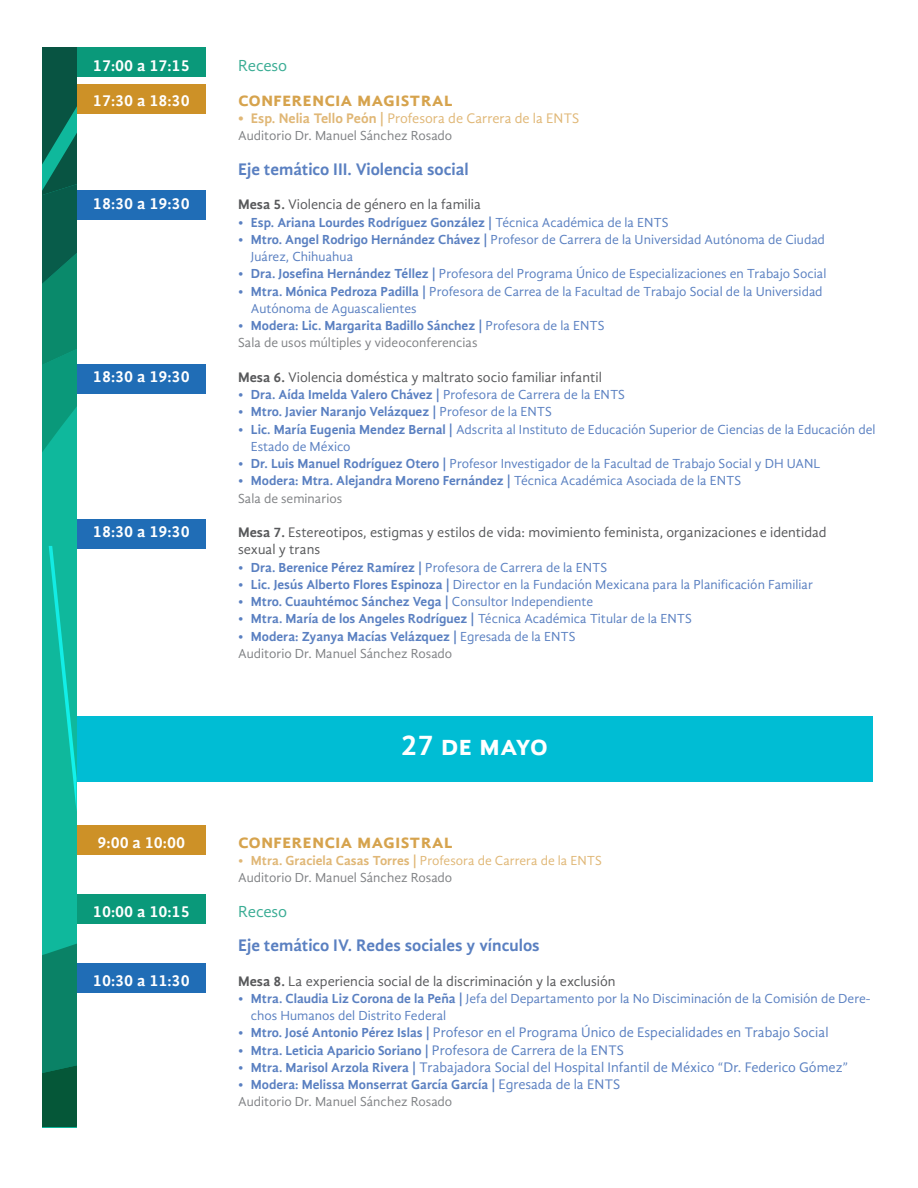
<style>
.page{position:relative;width:918px;height:1188px;background:#fff}
.page>*{position:absolute;margin:0;border:0;box-sizing:border-box;transform-origin:0 0}
.t1{font:700 29.7px "Gandhi Sans";color:#fff}
.t2{font:700 20.25px "Gandhi Sans";color:#d6a34d}
.t3{font:700 17.25px "Gandhi Sans";color:#5a80c1}
.t4{font:700 16.5px "Gandhi Sans";color:#fff}
.t5{font:16.5px "Gandhi Sans";color:#3bad95}
.t6{font:14.25px "Gandhi Sans";color:#57585a}
.t7{font:14.25px "Gandhi Sans";color:#5a80c1}
.t8{font:14.25px "Gandhi Sans";color:#e0b776}
.t9{font:13.5px/17.2px "Gandhi Sans";color:#5a80c1}
.t10{font:700 13.5px "Gandhi Sans";color:#5a80c1}
.t11{font:13.5px "Gandhi Sans";color:#808285}
.t12{font:13.5px "Gandhi Sans";color:#e0b776}
.s1{font-weight:700}
.s2{font-weight:400}
.s3{font-size:13.5px}
.s4{font-weight:700;font-size:13.5px}
.s5{font-weight:400;font-size:14.25px}
</style>
<div class="page">
<div style="left:77px;top:85px;width:129px;height:29px;background:#cd9127"></div>
<div style="left:77px;top:826px;width:129px;height:29px;background:#cd9127"></div>
<div style="left:77px;top:894px;width:129px;height:29px;background:#0a997a"></div>
<div style="left:77px;top:963px;width:129px;height:29px;background:#206db6"></div>
<div style="left:77px;top:191px;width:129px;height:29px;background:#206db6"></div>
<div style="left:77px;top:364px;width:129px;height:29px;background:#206db6"></div>
<div style="left:77px;top:519px;width:129px;height:30px;background:#206db6"></div>
<div style="left:77px;top:48px;width:129px;height:29px;background:#0a997a"></div>
<div style="left:77px;top:716px;width:796px;height:65px;background:#00bdd4"></div>
<div style="left:43px;top:48px;width:34px;height:1080px;background:#0fb89c"></div>
<svg style="left:43px;top:944px;width:33px;height:183px;background:#087659"></svg>
<svg style="left:43px;top:48px;width:33px;height:499px"></svg>
<img style="left:49px;top:546px;width:28px;height:265px">
<p class="t4" style="left:93px;top:56px;width:98px">17:00 a 17:15</p>
<p class="t4" style="left:93px;top:91px;width:98px">17:30 a 18:30</p>
<p class="t4" style="left:93px;top:194px;width:98px">18:30 a 19:30</p>
<p class="t4" style="left:93px;top:367px;width:98px">18:30 a 19:30</p>
<p class="t4" style="left:93px;top:522px;width:98px">18:30 a 19:30</p>
<p class="t4" style="left:98px;top:832px;width:89px">9:00 a 10:00</p>
<p class="t4" style="left:93px;top:901px;width:98px">10:00 a 10:15</p>
<p class="t4" style="left:93px;top:970px;width:98px">10:30 a 11:30</p>
<p class="t5" style="left:238px;top:56px;width:51px">Receso</p>
<p class="t2" style="left:238px;top:87px;width:55px">CONFERENCIA</p>
<p class="t2" style="left:357px;top:87px;width:49px">MAGISTRAL</p>
<p class="t8" style="left:238px;top:110px;width:343px"><span class="s1">• Esp. Nelia Tello Peón |</span> Profesora de Carrera de la ENTS</p>
<p class="t11" style="left:238px;top:128px;width:216px">Auditorio Dr. Manuel Sánchez Rosado</p>
<p class="t3" style="left:238px;top:159px;width:232px">Eje temático III. Violencia social</p>
<p class="t6" style="left:238px;top:196px;width:244px"><span class="s1">Mesa 5.</span> Violencia de género en la familia</p>
<p class="t10" style="left:238px;top:214px;width:432px"><span class="s2">•</span> Esp. Ariana Lourdes Rodríguez González | <span class="s2">Técnica Académica de la ENTS</span></p>
<p class="t9" style="left:238px;top:231px;width:588px">• <span class="s1">Mtro. Angel Rodrigo Hernández Chávez |</span> Profesor de Carrera de la Universidad Autónoma de Ciudad</p>
<p class="t9" style="left:251px;top:248px;width:104px">Juárez, Chihuahua</p>
<p class="t9" style="left:238px;top:265px;width:590px">• <span class="s1">Dra. Josefina Hernández Téllez |</span> Profesora del Programa Único de Especializaciones en Trabajo Social</p>
<p class="t9" style="left:238px;top:282px;width:586px">• <span class="s1">Mtra. Mónica Pedroza Padilla |</span> Profesora de Carrea de la Facultad de Trabajo Social de la Universidad</p>
<p class="t9" style="left:251px;top:300px;width:167px">Autónoma de Aguascalientes</p>
<p class="t10" style="left:238px;top:318px;width:368px"><span class="s2">•</span> Modera: Lic. Margarita Badillo Sánchez | <span class="s2">Profesora de la ENTS</span></p>
<p class="t11" style="left:238px;top:335px;width:241px">Sala de usos múltiples y videoconferencias</p>
<p class="t6" style="left:238px;top:369px;width:365px"><span class="s1">Mesa 6.</span> Violencia doméstica y maltrato socio familiar infantil</p>
<p class="t9" style="left:238px;top:386px;width:388px">• <span class="s1">Dra. Aída Imelda Valero Chávez |</span> Profesora de Carrera de la ENTS</p>
<p class="t10" style="left:238px;top:404px;width:315px"><span class="s2">•</span> Mtro. Javier Naranjo Velázquez | <span class="s2">Profesor de la ENTS</span></p>
<p class="t9" style="left:251px;top:420px;width:626px;text-indent:-13px">• <span class="s1">Lic. María Eugenia Mendez Bernal |</span> Adscrita al Instituto de Educación Superior de Ciencias de la Educación del<br>Estado de México</p>
<p class="t9" style="left:238px;top:455px;width:584px">• <span class="s1">Dr. Luis Manuel Rodríguez Otero |</span> Profesor Investigador de la Facultad de Trabajo Social y DH UANL</p>
<p class="t10" style="left:238px;top:473px;width:505px"><span class="s2">•</span> Modera: Mtra. Alejandra Moreno Fernández | <span class="s2">Técnica Académica Asociada de la ENTS</span></p>
<p class="t11" style="left:238px;top:490px;width:106px">Sala de seminarios</p>
<p class="t6" style="left:238px;top:524px;width:590px"><span class="s1">Mesa 7.</span> Estereotipos, estigmas y estilos de vida: movimiento feminista, organizaciones e identidad</p>
<p class="t6" style="left:238px;top:541px;width:84px">sexual y trans</p>
<p class="t9" style="left:238px;top:558px;width:371px">• <span class="s1">Dra. Berenice Pérez Ramírez |</span> Profesora de Carrera de la ENTS</p>
<p class="t9" style="left:238px;top:576px;width:576px">• <span class="s1">Lic. Jesús Alberto Flores Espinoza |</span> Director en la Fundación Mexicana para la Planificación Familiar</p>
<p class="t10" style="left:238px;top:594px;width:357px"><span class="s2">•</span> Mtro. Cuauhtémoc Sánchez Vega | <span class="s2">Consultor Independiente</span></p>
<p class="t9" style="left:238px;top:610px;width:455px">• <span class="s1">Mtra. María de los Angeles Rodríguez |</span> Técnica Académica Titular de la ENTS</p>
<p class="t10" style="left:238px;top:628px;width:339px"><span class="s2">•</span> Modera: Zyanya Macías Velázquez | <span class="s2">Egresada de la ENTS</span></p>
<p class="t11" style="left:238px;top:646px;width:216px">Auditorio Dr. Manuel Sánchez Rosado</p>
<p class="t1" style="left:401px;top:728px;width:149px">27 de mayo</p>
<p class="t2" style="left:238px;top:829px;width:55px">CONFERENCIA</p>
<p class="t2" style="left:357px;top:829px;width:49px">MAGISTRAL</p>
<p class="t12" style="left:238px;top:853px;width:365px">• <span class="s1">Mtra. Graciela Casas Torres |</span> Profesora de Carrera de la ENTS</p>
<p class="t11" style="left:238px;top:870px;width:216px">Auditorio Dr. Manuel Sánchez Rosado</p>
<p class="t5" style="left:238px;top:902px;width:51px">Receso</p>
<p class="t3" style="left:238px;top:935px;width:303px">Eje temático IV. Redes sociales y vínculos</p>
<p class="t6" style="left:238px;top:973px;width:379px"><span class="s1">Mesa 8.</span> La experiencia social de la discriminación y la exclusión</p>
<p class="t9" style="left:251px;top:990px;width:621px;text-indent:-13px">• <span class="s1">Mtra. Claudia Liz Corona de la Peña |</span> Jefa del Departamento por la No Disciminación de la Comisión de Dere&shy;chos Humanos del Distrito Federal</p>
<p class="t7" style="left:238px;top:1024px;width:592px"><span class="s3">•</span> <span class="s4">Mtro. José Antonio Pérez Islas |</span> Profesor en el Programa Único de Especialidades en Trabajo Social</p>
<p class="t10" style="left:238px;top:1042px;width:387px"><span class="s2">•</span> Mtra. Leticia Aparicio Soriano | <span class="s5">Profesora de Carrera de la ENTS</span></p>
<p class="t7" style="left:238px;top:1059px;width:612px"><span class="s3">•</span> <span class="s4">Mtra. Marisol Arzola Rivera |</span> Trabajadora Social del Hospital Infantil de México “Dr. Federico Gómez”</p>
<p class="t10" style="left:238px;top:1077px;width:384px"><span class="s2">•</span> Modera: Melissa Monserrat García García | <span class="s5">Egresada de la ENTS</span></p>
<p class="t11" style="left:238px;top:1094px;width:216px">Auditorio Dr. Manuel Sánchez Rosado</p>
</div>
